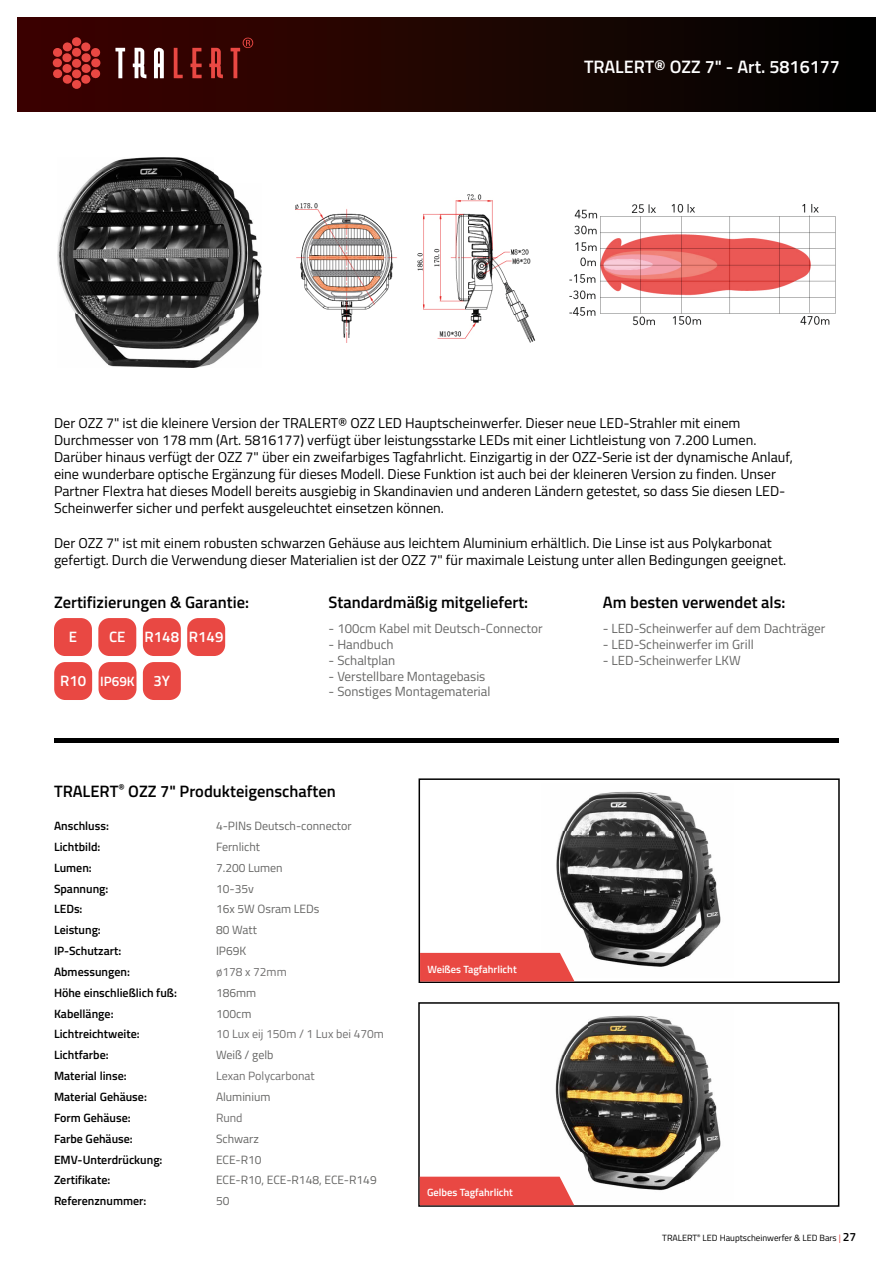
<style>
.page{position:relative;width:893px;height:1263px;background:#fff}
.page>*{position:absolute;margin:0;border:0;box-sizing:border-box;transform-origin:0 0}
.t1{font:600 18px "Titillium Web";color:#fff}
.t2{font:600 16.5px "Titillium Web";color:#000}
.t3{font:600 15px "Titillium Web";color:#fff}
.t4{font:14.25px/17.1px "Titillium Web";color:#000}
.t5{font:600 13.5px "Titillium Web";color:#fff}
.t6{font:13.2px "Titillium Web";color:#666665}
.t7{font:600 12px "Titillium Web";color:#000}
.t8{font:12px "Titillium Web";color:#666665}
.t9{font:12px "Titillium Web";color:#706f6f}
.t10{font:600 10.5px "Titillium Web";color:#fff}
.t11{font:9px "Titillium Web";color:#000}
.s1{font-size:15px}
.s2{color:#e94843}
.s3{font-weight:600;font-size:12px}
</style>
<div class="page">
<img style="left:541px;top:791px;width:180px;height:176px">
<div style="left:419px;top:778px;width:421px;height:205px;border:2px solid #000"></div>
<div style="left:420px;top:953px;width:154px;height:28px;background:#e94843"></div>
<div style="left:54px;top:662px;width:38px;height:38px;background:#e94843;border-radius:11px"></div>
<div style="left:17px;top:17px;width:859px;height:94px;background:linear-gradient(to right,#3f0300,#010502)"></div>
<svg style="left:133px;top:48px;width:13px;height:30px"></svg>
<svg style="left:209px;top:48px;width:14px;height:30px"></svg>
<svg style="left:154px;top:48px;width:10px;height:30px"></svg>
<svg style="left:190px;top:48px;width:12px;height:30px"></svg>
<svg style="left:115px;top:48px;width:10px;height:30px"></svg>
<svg style="left:174px;top:48px;width:9px;height:30px"></svg>
<svg style="left:52px;top:37px;width:48px;height:52px;background:#8e2320"></svg>
<svg style="left:231px;top:38px;width:22px;height:40px"></svg>
<hr style="left:54px;top:738px;width:785px;height:4px;background:#000">
<div style="left:54px;top:618px;width:38px;height:38px;background:#e94843;border-radius:11px"></div>
<div style="left:98px;top:618px;width:38px;height:38px;background:#e94843;border-radius:11px"></div>
<div style="left:143px;top:618px;width:38px;height:38px;background:#e94843;border-radius:11px"></div>
<div style="left:187px;top:618px;width:38px;height:38px;background:#e94843;border-radius:11px"></div>
<div style="left:99px;top:662px;width:37px;height:38px;background:#e94843;border-radius:11px"></div>
<div style="left:143px;top:662px;width:38px;height:38px;background:#e94843;border-radius:11px"></div>
<img style="left:569px;top:204px;width:267px;height:122px">
<img style="left:58px;top:183px;width:50px;height:181px">
<img style="left:108px;top:183px;width:153px;height:184px">
<img style="left:85px;top:158px;width:140px;height:25px">
<img style="left:295px;top:194px;width:241px;height:148px">
<img style="left:541px;top:1015px;width:180px;height:176px">
<div style="left:418px;top:1002px;width:421px;height:205px;border:2px solid #000"></div>
<div style="left:420px;top:1177px;width:154px;height:28px;background:#e94843"></div>
<p class="t1" style="left:584px;top:53px;width:257px">TRALERT® OZZ 7" - Art. 5816177</p>
<p class="t4" style="left:54px;top:414px;width:740px">Der OZZ 7" ist die kleinere Version der TRALERT® OZZ LED Hauptscheinwerfer. Dieser neue LED-Strahler mit einem Durchmesser von 178 mm (Art. 5816177) verfügt über leistungsstarke LEDs mit einer Lichtleistung von 7.200 Lumen.<br>Darüber hinaus verfügt der OZZ 7" über ein zweifarbiges Tagfahrlicht. Einzigartig in der OZZ-Serie ist der dynamische Anlauf, eine wunderbare optische Ergänzung für dieses Modell. Diese Funktion ist auch bei der kleineren Version zu finden. Unser Partner Flextra hat dieses Modell bereits ausgiebig in Skandinavien und anderen Ländern getestet, so dass Sie diesen LED-Scheinwerfer sicher und perfekt ausgeleuchtet einsetzen können.</p>
<p class="t4" style="left:54px;top:533px;width:734px">Der OZZ 7" ist mit einem robusten schwarzen Gehäuse aus leichtem Aluminium erhältlich. Die Linse ist aus Polykarbonat gefertigt. Durch die Verwendung dieser Materialien ist der OZZ 7" für maximale Leistung unter allen Bedingungen geeignet.</p>
<p class="t2" style="left:54px;top:590px;width:197px">Zertifizierungen &amp; Garantie:</p>
<p class="t2" style="left:329px;top:590px;width:201px">Standardmäßig mitgeliefert:</p>
<p class="t2" style="left:603px;top:590px;width:184px">Am besten verwendet als:</p>
<p class="t6" style="left:329px;top:619px;width:216px">- 100cm Kabel mit Deutsch-Connector</p>
<p class="t6" style="left:329px;top:635px;width:67px">- Handbuch</p>
<p class="t6" style="left:329px;top:650px;width:68px">- Schaltplan</p>
<p class="t6" style="left:329px;top:666px;width:158px">- Verstellbare Montagebasis</p>
<p class="t6" style="left:329px;top:682px;width:163px">- Sonstiges Montagematerial</p>
<p class="t6" style="left:603px;top:619px;width:224px">- LED-Scheinwerfer auf dem Dachträger</p>
<p class="t6" style="left:603px;top:635px;width:152px">- LED-Scheinwerfer im Grill</p>
<p class="t6" style="left:603px;top:650px;width:139px">- LED-Scheinwerfer LKW</p>
<p class="t3" style="left:69px;top:626px;width:10px">E</p>
<p class="t3" style="left:109px;top:626px;width:18px">CE</p>
<p class="t3" style="left:145px;top:626px;width:80px">R148 R149</p>
<p class="t3" style="left:60px;top:670px;width:28px">R10</p>
<p class="t5" style="left:100px;top:671px;width:71px">IP69K <span class="s1">3Y</span></p>
<p class="t2" style="left:54px;top:779px;width:283px">TRALERT<sup>®</sup> OZZ 7" Produkteigenschaften</p>
<p class="t7" style="left:54px;top:817px;width:56px">Anschluss:</p>
<p class="t8" style="left:216px;top:817px;width:137px">4-PINs Deutsch-connector</p>
<p class="t7" style="left:54px;top:838px;width:48px">Lichtbild:</p>
<p class="t8" style="left:216px;top:838px;width:46px">Fernlicht</p>
<p class="t7" style="left:54px;top:858px;width:39px">Lumen:</p>
<p class="t8" style="left:216px;top:859px;width:68px">7.200 Lumen</p>
<p class="t7" style="left:54px;top:879px;width:56px">Spannung:</p>
<p class="t8" style="left:216px;top:879px;width:39px">10-35v</p>
<p class="t7" style="left:54px;top:900px;width:30px">LEDs:</p>
<p class="t8" style="left:216px;top:900px;width:105px">16x 5W Osram LEDs</p>
<p class="t7" style="left:54px;top:921px;width:48px">Leistung:</p>
<p class="t8" style="left:216px;top:921px;width:42px">80 Watt</p>
<p class="t7" style="left:54px;top:942px;width:69px">IP-Schutzart:</p>
<p class="t8" style="left:216px;top:942px;width:32px">IP69K</p>
<p class="t7" style="left:54px;top:963px;width:77px">Abmessungen:</p>
<p class="t9" style="left:216px;top:963px;width:72px">ø178 x 72mm</p>
<p class="t7" style="left:54px;top:983px;width:124px">Höhe einschließlich fuß:</p>
<p class="t8" style="left:216px;top:984px;width:42px">186mm</p>
<p class="t7" style="left:54px;top:1004px;width:61px">Kabellänge:</p>
<p class="t8" style="left:216px;top:1004px;width:37px">100cm</p>
<p class="t7" style="left:54px;top:1025px;width:87px">Lichtreichtweite:</p>
<p class="t9" style="left:216px;top:1025px;width:169px">10 Lux eij 150m / 1 Lux bei 470m</p>
<p class="t7" style="left:54px;top:1046px;width:56px">Lichtfarbe:</p>
<p class="t8" style="left:216px;top:1046px;width:59px">Weiß / gelb</p>
<p class="t7" style="left:54px;top:1067px;width:74px">Material linse:</p>
<p class="t9" style="left:216px;top:1067px;width:100px">Lexan Polycarbonat</p>
<p class="t7" style="left:54px;top:1088px;width:94px">Material Gehäuse:</p>
<p class="t8" style="left:216px;top:1088px;width:56px">Aluminium</p>
<p class="t7" style="left:54px;top:1108px;width:78px">Form Gehäuse:</p>
<p class="t9" style="left:216px;top:1109px;width:28px">Rund</p>
<p class="t7" style="left:54px;top:1129px;width:80px">Farbe Gehäuse:</p>
<p class="t8" style="left:216px;top:1130px;width:44px">Schwarz</p>
<p class="t7" style="left:54px;top:1150px;width:110px">EMV-Unterdrückung:</p>
<p class="t8" style="left:216px;top:1150px;width:47px">ECE-R10</p>
<p class="t7" style="left:54px;top:1171px;width:58px">Zertifikate:</p>
<p class="t8" style="left:216px;top:1171px;width:162px">ECE-R10, ECE-R148, ECE-R149</p>
<p class="t7" style="left:54px;top:1192px;width:94px">Referenznummer:</p>
<p class="t8" style="left:216px;top:1192px;width:15px">50</p>
<p class="t10" style="left:427px;top:961px;width:91px">Weißes Tagfahrlicht</p>
<p class="t10" style="left:427px;top:1185px;width:87px">Gelbes Tagfahrlicht</p>
<p class="t11" style="left:662px;top:1231px;width:195px">TRALERT<sup>®</sup> LED Hauptscheinwerfer &amp; LED Bars <span class="s2">|</span> <span class="s3">27</span></p>
</div>
